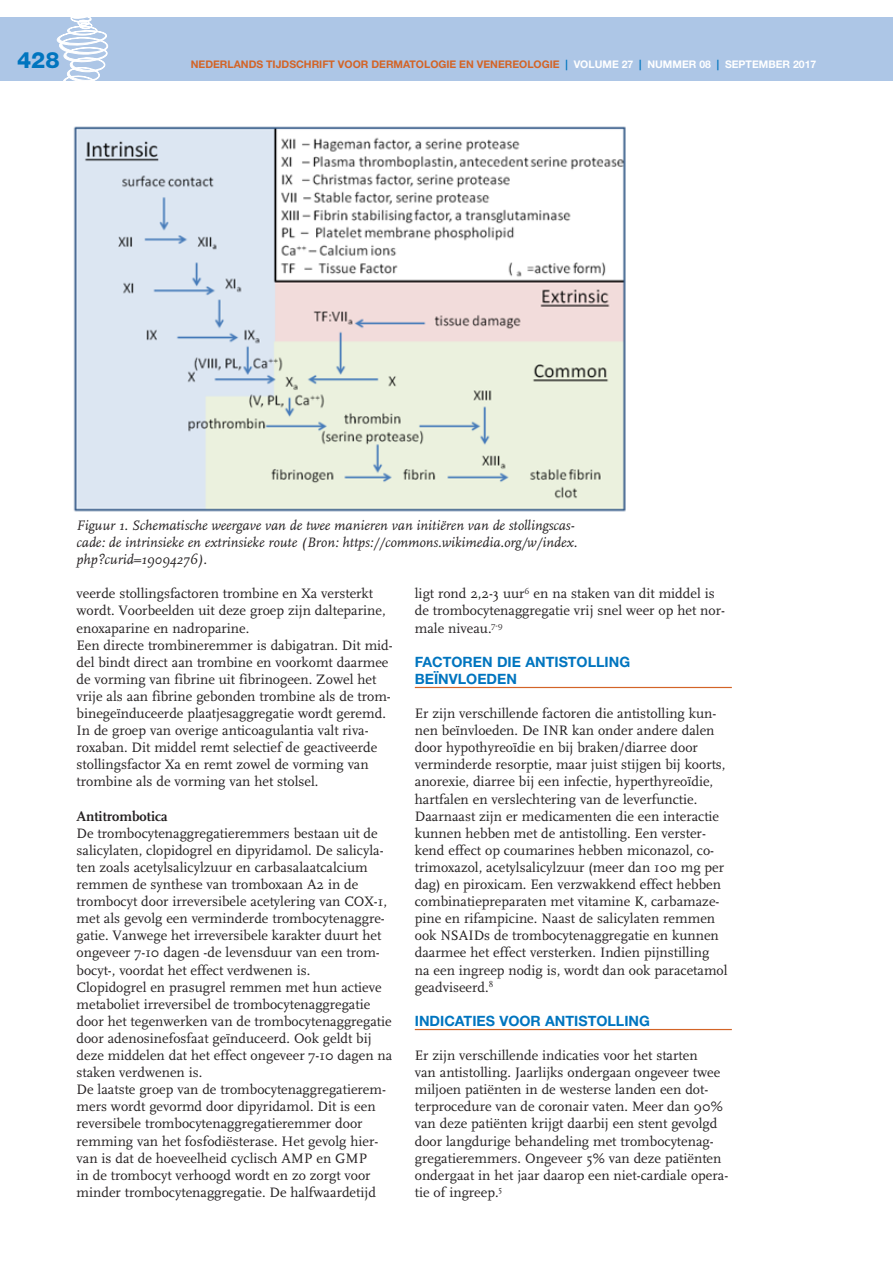
<style>
.page{position:relative;width:893px;height:1263px;background:#fff}
.page>*{position:absolute;margin:0;border:0;box-sizing:border-box;transform-origin:0 0}
.t1{font:800 22.5px "Helvetica Neue";color:#0075bf}
._7__Platte_tekst{font:14.25px/17.1px "FF Scala";color:#231f20}
._10__Bijschrift{font:italic 14.25px/17.1px "FF Scala";color:#231f20}
._6__Tussenkop{font:700 14.25px/17.1px "Helvetica Neue";color:#0075bf}
._7__Platte_tekst-2{font:700 14.25px "FF Scala";color:#231f20}
.t2{font:700 10.5px "Helvetica Neue";color:#d36427}
.s1{color:#0075bf}
.s2{color:#fff}
</style>
<div class="page">
<div style="left:0;top:17px;width:893px;height:64px;background:#adc6e6"></div>
<svg style="left:57px;top:17px;width:51px;height:64px"></svg>
<hr style="left:415px;top:687px;width:317px;height:1px;background:#d36427">
<hr style="left:415px;top:1029px;width:317px;height:1px;background:#d36427">
<img style="left:73px;top:126px;width:553px;height:386px">
<h1 class="t1" style="left:17px;top:47px;width:44px">428</h1>
<p class="t2" style="left:191px;top:58px;width:627px">NEDERLANDS TIJDSCHRIFT VOOR DERMATOLOGIE EN VENEREOLOGIE <span class="s1">|</span> <span class="s2">VOLUME 27</span> <span class="s1">|</span> <span class="s2">NUMMER 08</span> <span class="s1">|</span> <span class="s2">SEPTEMBER 2017</span></p>
<p class="_10__Bijschrift" style="left:77px;top:517px;width:502px">Figuur 1. Schematische weergave van de twee manieren van initiëren van de stollingscas&shy;cade: de intrinsieke en extrinsieke route (Bron: https://commons.wikimedia.org/w/index. php?curid=19094276).</p>
<p class="_7__Platte_tekst" style="left:77px;top:585px;width:311px">veerde stollingsfactoren trombine en Xa versterkt wordt. Voorbeelden uit deze groep zijn dalteparine, enoxaparine en nadroparine.</p>
<p class="_7__Platte_tekst" style="left:77px;top:637px;width:318px">Een directe trombineremmer is dabigatran. Dit mid&shy;del bindt direct aan trombine en voorkomt daarmee de vorming van fibrine uit fibrinogeen. Zowel het vrije als aan fibrine gebonden trombine als de trom&shy;binegeïnduceerde plaatjesaggregatie wordt geremd.</p>
<p class="_7__Platte_tekst" style="left:77px;top:722px;width:302px">In de groep van overige anticoagulantia valt riva&shy;roxaban. Dit middel remt selectief de geactiveerde stollingsfactor Xa en remt zowel de vorming van trombine als de vorming van het stolsel.</p>
<p class="_7__Platte_tekst-2" style="left:77px;top:808px;width:93px">Antitrombotica</p>
<p class="_7__Platte_tekst" style="left:77px;top:825px;width:312px">De trombocytenaggregatieremmers bestaan uit de salicylaten, clopidogrel en dipyridamol. De salicyla&shy;ten zoals acetylsalicylzuur en carbasalaatcalcium remmen de synthese van tromboxaan A2 in de trombocyt door irreversibele acetylering van COX-1, met als gevolg een verminderde trombocytenaggre&shy;gatie. Vanwege het irreversibele karakter duurt het ongeveer 7-10 dagen -de levensduur van een trom&shy;bocyt-, voordat het effect verdwenen is.</p>
<p class="_7__Platte_tekst" style="left:77px;top:979px;width:317px">Clopidogrel en prasugrel remmen met hun actieve metaboliet irreversibel de trombocytenaggregatie door het tegenwerken van de trombocytenaggregatie door adenosinefosfaat geïnduceerd. Ook geldt bij deze middelen dat het effect ongeveer 7-10 dagen na staken verdwenen is.</p>
<p class="_7__Platte_tekst" style="left:77px;top:1081px;width:311px">De laatste groep van de trombocytenaggregatierem&shy;mers wordt gevormd door dipyridamol. Dit is een reversibele trombocytenaggregatieremmer door remming van het fosfodiësterase. Het gevolg hier&shy;van is dat de hoeveelheid cyclisch AMP en GMP<br>in de trombocyt verhoogd wordt en zo zorgt voor minder trombocytenaggregatie. De halfwaardetijd</p>
<p class="_7__Platte_tekst" style="left:415px;top:585px;width:312px">ligt rond 2,2-3 uur<sup>6</sup> en na staken van dit middel is de trombocytenaggregatie vrij snel weer op het nor&shy;male niveau.<sup>7-9</sup></p>
<p class="_6__Tussenkop" style="left:415px;top:653px;width:217px">FACTOREN DIE ANTISTOLLING<br>BEÏNVLOEDEN</p>
<p class="_7__Platte_tekst" style="left:415px;top:705px;width:314px">Er zijn verschillende factoren die antistolling kun&shy;nen beïnvloeden. De INR kan onder andere dalen door hypothyreoïdie en bij braken/diarree door verminderde resorptie, maar juist stijgen bij koorts, anorexie, diarree bij een infectie, hyperthyreoïdie, hartfalen en verslechtering van de leverfunctie.<br>Daarnaast zijn er medicamenten die een interactie kunnen hebben met de antistolling. Een verster&shy;kend effect op coumarines hebben miconazol, co&shy;trimoxazol, acetylsalicylzuur (meer dan 100 mg per dag) en piroxicam. Een verzwakkend effect hebben combinatiepreparaten met vitamine K, carbamaze&shy;pine en rifampicine. Naast de salicylaten remmen ook NSAIDs de trombocytenaggregatie en kunnen daarmee het effect versterken. Indien pijnstilling na een ingreep nodig is, wordt dan ook paracetamol geadviseerd.<sup>8</sup></p>
<p class="_6__Tussenkop" style="left:415px;top:1012px;width:237px">INDICATIES VOOR ANTISTOLLING</p>
<p class="_7__Platte_tekst" style="left:415px;top:1047px;width:315px">Er zijn verschillende indicaties voor het starten<br>van antistolling. Jaarlijks ondergaan ongeveer twee miljoen patiënten in de westerse landen een dot&shy;terprocedure van de coronair vaten. Meer dan 90% van deze patiënten krijgt daarbij een stent gevolgd door langdurige behandeling met trombocytenag&shy;gregatieremmers. Ongeveer 5% van deze patiënten ondergaat in het jaar daarop een niet-cardiale opera&shy;tie of ingreep.<sup>5</sup></p>
</div>
